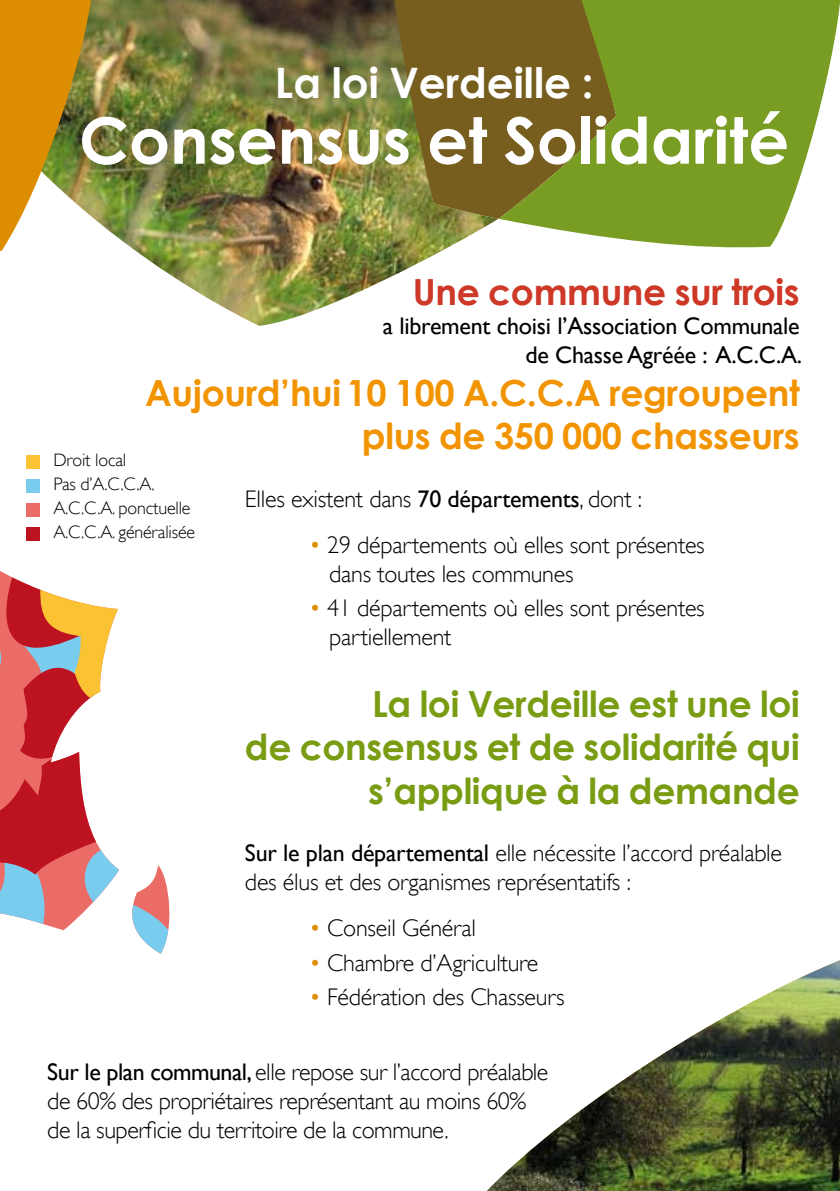
<style>
.page{position:relative;width:840px;height:1191px;background:#fff}
.page>*{position:absolute;margin:0;border:0;box-sizing:border-box;transform-origin:0 0}
.t1{font:700 64px "Century Gothic";color:#fff}
.t2{font:700 42px "Century Gothic";color:#fff}
.t3{font:700 36px/43.4px "Century Gothic";letter-spacing:-.01em;color:#799c13;text-align:right}
.t4{font:700 36px/43.4px "Century Gothic";letter-spacing:-.01em;color:#f29400;text-align:right}
.t5{font:700 36px "Century Gothic";letter-spacing:-.01em;color:#cd3827}
.t6{font:300 24px/28.8px "Gill Sans";letter-spacing:-.01em;color:#000}
.t7{font:24px/28.8px "Gill Sans";letter-spacing:-.01em;color:#000;text-align:right}
.t8{font:300 18px/24px "Gill Sans";letter-spacing:-.01em;color:#000}
.s1{font-weight:400}
.s2{color:#dd8e00}
</style>
<div class="page">
<img style="left:487px;top:960px;width:352px;height:231px">
<img style="left:94px;top:0;width:404px;height:326px">
<svg style="left:391px;top:0;width:107px;height:219px;background:#786725"></svg>
<svg style="left:498px;top:0;width:341px;height:248px;background:#879a3a"></svg>
<svg style="left:0;top:0;width:94px;height:251px"></svg>
<svg style="left:132px;top:865px;width:38px;height:88px"></svg>
<svg style="left:0;top:577px;width:119px;height:347px"></svg>
<div style="left:26px;top:455px;width:13px;height:14px;background:#fbc233"></div>
<div style="left:26px;top:479px;width:13px;height:14px;background:#7accef"></div>
<div style="left:26px;top:503px;width:13px;height:13px;background:#eb6c67"></div>
<div style="left:26px;top:527px;width:13px;height:13px;background:#bd1220"></div>
<h2 class="t2" style="left:275px;top:56px;width:320px">La loi Verdeille :</h2>
<h1 class="t1" style="left:79px;top:100px;width:711px">Consensus et Solidarité</h1>
<h3 class="t5" style="left:412px;top:269px;width:388px">Une commune sur trois</h3>
<p class="t7" style="left:383px;top:311px;width:420px">a librement choisi l’Association Communale de Chasse Agréée : A.C.C.A.</p>
<h3 class="t4" style="left:145px;top:370px;width:655px">Aujourd’hui 10 100 A.C.C.A regroupent plus de 350 000 chasseurs</h3>
<p class="t6" style="left:245px;top:484px;width:398px">Elles existent dans <span class="s1">70 départements</span>, dont :</p>
<p class="t6" style="left:329px;top:530px;width:377px;text-indent:-20px"><span class="s2">•</span> 29 départements où elles sont présentes dans toutes les communes</p>
<p class="t6" style="left:329px;top:593px;width:377px;text-indent:-20px"><span class="s2">•</span> 41 départements où elles sont présentes partiellement</p>
<h3 class="t3" style="left:245px;top:681px;width:556px">La loi Verdeille est une loi<br>de consensus et de solidarité qui s’applique à la demande</h3>
<p class="t6" style="left:245px;top:839px;width:538px"><span class="s1">Sur le plan départemental</span> elle nécessite l’accord préalable des élus et des organismes représentatifs :</p>
<p class="t6" style="left:309px;top:913px;width:168px"><span class="s2">•</span> Conseil Général</p>
<p class="t6" style="left:309px;top:948px;width:231px"><span class="s2">•</span> Chambre d’Agriculture</p>
<p class="t6" style="left:309px;top:982px;width:257px"><span class="s2">•</span> Fédération des Chasseurs</p>
<p class="t8" style="left:53px;top:448px;width:143px">Droit local<br>Pas d’A.C.C.A.<br>A.C.C.A. ponctuelle<br>A.C.C.A. généralisée</p>
<p class="t6" style="left:47px;top:1057px;width:502px"><span class="s1">Sur le plan communal,</span> elle repose sur l’accord préalable de 60% des propriétaires représentant au moins 60% de la superficie du territoire de la commune.</p>
</div>
